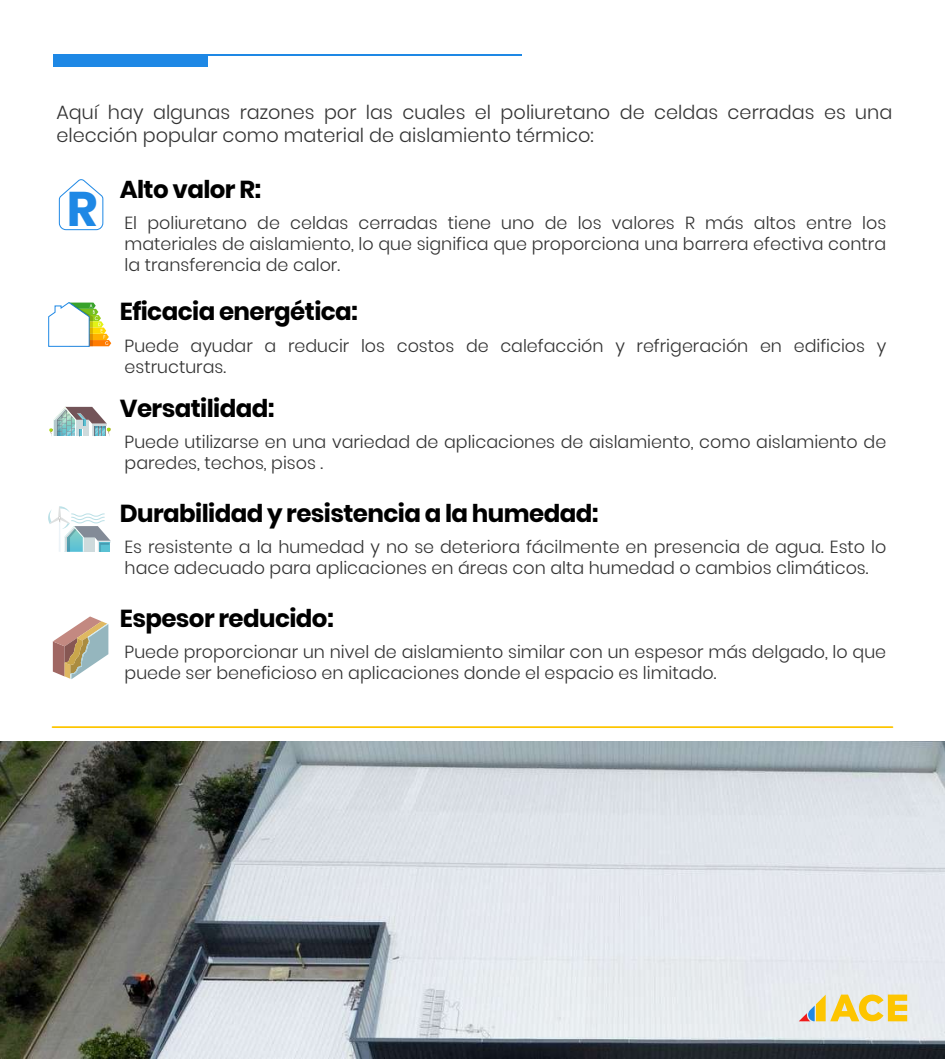
<style>
.page{position:relative;width:945px;height:1059px;background:#fff}
.page>*{position:absolute;margin:0;border:0;box-sizing:border-box;transform-origin:0 0}
.t1{font:700 48.39px "Poppins";color:#1e88e5}
.t2{font:700 24.5px "Poppins";letter-spacing:-.025em;color:#000}
.t3{font:300 19.25px/23.1px "Poppins";color:#333}
.t4{font:300 17.5px/21px "Poppins";color:#333}
</style>
<div class="page">
<img style="left:0;top:741px;width:945px;height:317px">
<hr style="left:52px;top:726px;width:840px;height:2px;background:#fdc500">
<div style="left:54px;top:56px;width:154px;height:10px;background:#1e88e5"></div>
<hr style="left:54px;top:54px;width:468px;height:2px;background:#1e88e5">
<svg style="left:58px;top:179px;width:46px;height:51px"></svg>
<svg style="left:799px;top:994px;width:108px;height:27px;background:#ecd37b"></svg>
<svg style="left:49px;top:407px;width:62px;height:29px"></svg>
<svg style="left:48px;top:302px;width:63px;height:45px"></svg>
<svg style="left:48px;top:506px;width:63px;height:45px"></svg>
<svg style="left:53px;top:616px;width:55px;height:63px"></svg>
<p class="t3" style="left:57px;top:101px;width:837px">Aquí hay algunas razones por las cuales el poliuretano de celdas cerradas es una elección popular como material de aislamiento térmico:</p>
<h1 class="t1" style="left:67px;top:181px;width:32px">R</h1>
<h2 class="t2" style="left:120px;top:175px;width:143px">Alto valor R:</h2>
<p class="t4" style="left:125px;top:213px;width:763px;text-align:justify">El poliuretano de celdas cerradas tiene uno de los valores R más altos entre los materiales de aislamiento, lo que significa que proporciona una barrera efectiva contra la transferencia de calor.</p>
<h2 class="t2" style="left:120px;top:298px;width:240px">Eficacia energética:</h2>
<p class="t4" style="left:125px;top:335px;width:763px">Puede ayudar a reducir los costos de calefacción y refrigeración en edificios y estructuras.</p>
<h2 class="t2" style="left:120px;top:394px;width:156px">Versatilidad:</h2>
<p class="t4" style="left:125px;top:431px;width:763px">Puede utilizarse en una variedad de aplicaciones de aislamiento, como aislamiento de paredes, techos, pisos .</p>
<h2 class="t2" style="left:120px;top:499px;width:480px">Durabilidad y resistencia a la humedad:</h2>
<p class="t4" style="left:125px;top:536px;width:763px">Es resistente a la humedad y no se deteriora fácilmente en presencia de agua. Esto lo hace adecuado para aplicaciones en áreas con alta humedad o cambios climáticos.</p>
<h2 class="t2" style="left:120px;top:604px;width:216px">Espesor reducido:</h2>
<p class="t4" style="left:125px;top:641px;width:763px">Puede proporcionar un nivel de aislamiento similar con un espesor más delgado, lo que puede ser beneficioso en aplicaciones donde el espacio es limitado.</p>
</div>
